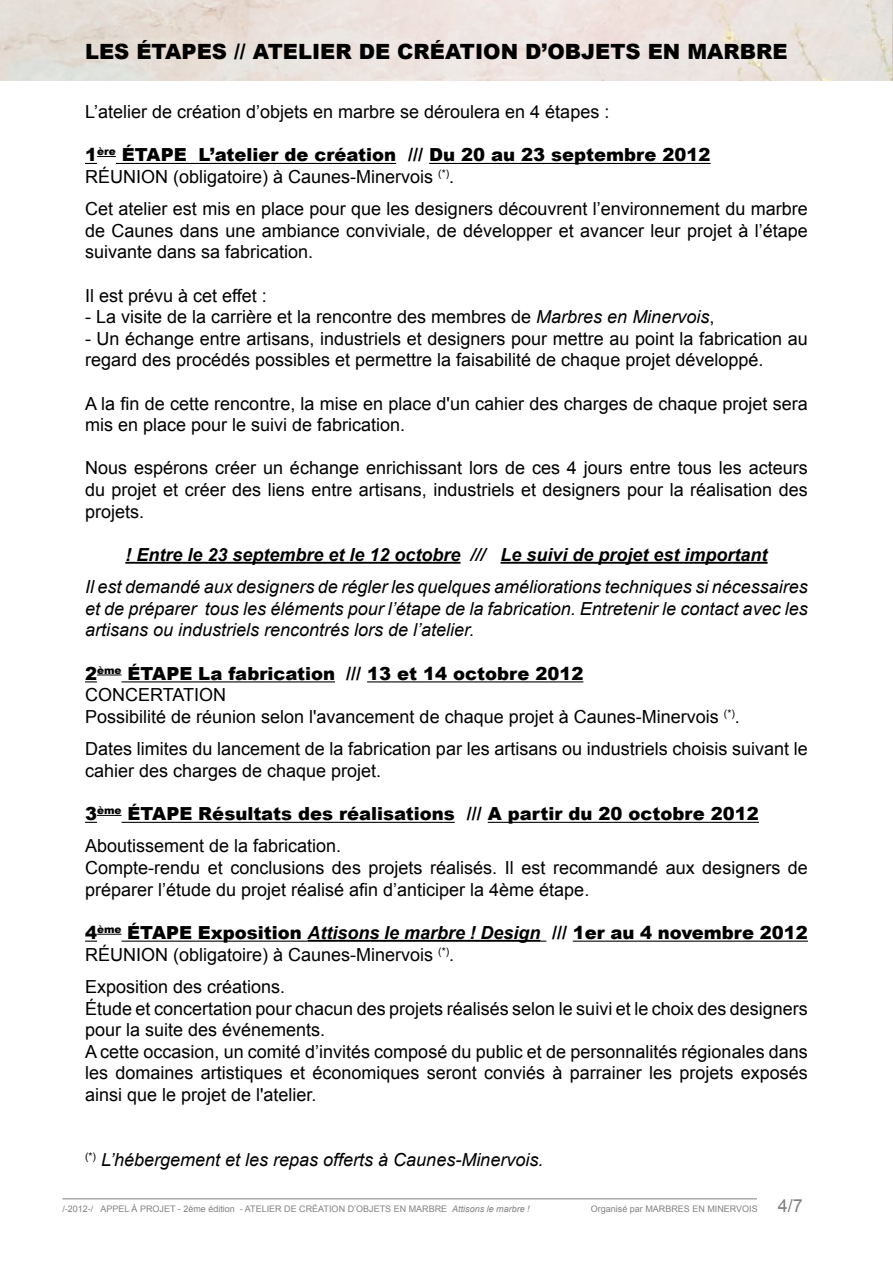
<style>
.page{position:relative;width:893px;height:1263px;background:#fff}
.page>*{position:absolute;margin:0;border:0;box-sizing:border-box;transform-origin:0 0}
.t1{font:900 21px "Arial";color:#000}
.t2{font:18px/21.6px "Arial";color:#000}
.t3{font:italic 18px/21.6px "Arial";color:#000;text-align:justify}
.t4{font:900 18px/21.6px "Arial";color:#000}
.t5{font:italic 700 18px "Arial";color:#000}
.t6{font:9px "Arial";color:#808183}
.s1{font-weight:400}
.s2{font-style:italic}
.s3{font-weight:900}
.s4{font-weight:700;font-style:italic}
.s5{font-size:18px}
</style>
<div class="page">
<img style="left:0;top:0;width:893px;height:81px">
<hr style="left:62px;top:1198px;width:695px;height:1px;background:#808183">
<svg style="left:85px;top:163px;width:12px;height:1px"></svg>
<svg style="left:97px;top:156px;width:19px;height:1px"></svg>
<hr style="left:116px;top:163px;width:280px;height:1px;background:#000">
<hr style="left:429px;top:163px;width:282px;height:1px;background:#000">
<hr style="left:125px;top:562px;width:335px;height:2px;background:#000">
<hr style="left:501px;top:562px;width:267px;height:2px;background:#000">
<svg style="left:85px;top:675px;width:37px;height:7px"></svg>
<hr style="left:122px;top:681px;width:213px;height:1px;background:#000">
<hr style="left:367px;top:681px;width:216px;height:1px;background:#000">
<svg style="left:85px;top:822px;width:12px;height:1px"></svg>
<svg style="left:97px;top:815px;width:25px;height:1px"></svg>
<hr style="left:122px;top:822px;width:333px;height:1px;background:#000">
<hr style="left:488px;top:822px;width:271px;height:1px;background:#000">
<svg style="left:85px;top:934px;width:37px;height:8px"></svg>
<hr style="left:122px;top:940px;width:185px;height:2px;background:#000">
<hr style="left:307px;top:940px;width:234px;height:2px;background:#000">
<hr style="left:573px;top:940px;width:235px;height:2px;background:#000">
<p class="t1" style="left:85px;top:36px;width:704px">LES ÉTAPES // ATELIER DE CRÉATION D’OBJETS EN MARBRE</p>
<p class="t2" style="left:85px;top:101px;width:526px">L’atelier de création d’objets en marbre se déroulera en 4 étapes :</p>
<p class="t4" style="left:85px;top:143px;width:627px">1<sup>ère</sup> ÉTAPE L’atelier de création /// Du 20 au 23 septembre 2012<br><span class="s1">RÉUNION (obligatoire) à Caunes-Minervois</span> <sup>(*)</sup><span class="s1">.</span></p>
<p class="t2" style="left:85px;top:198px;width:724px;text-align:justify">Cet atelier est mis en place pour que les designers découvrent l’environnement du marbre de Caunes dans une ambiance conviviale, de développer et avancer leur projet à l’étape suivante dans sa fabrication.</p>
<p class="t2" style="left:85px;top:285px;width:183px">Il est prévu à cet effet :</p>
<p class="t2" style="left:85px;top:306px;width:631px">- La visite de la carrière et la rencontre des membres de <span class="s2">Marbres en Minervois</span>,</p>
<p class="t2" style="left:85px;top:328px;width:724px">- Un échange entre artisans, industriels et designers pour mettre au point la fabrication au regard des procédés possibles et permettre la faisabilité de chaque projet développé.</p>
<p class="t2" style="left:85px;top:393px;width:724px">A la fin de cette rencontre, la mise en place d'un cahier des charges de chaque projet sera mis en place pour le suivi de fabrication.</p>
<p class="t2" style="left:85px;top:457px;width:724px;text-align:justify">Nous espérons créer un échange enrichissant lors de ces 4 jours entre tous les acteurs du projet et créer des liens entre artisans, industriels et designers pour la réalisation des projets.</p>
<p class="t5" style="left:125px;top:542px;width:644px">! Entre le 23 septembre et le 12 octobre /// Le suivi de projet est important</p>
<p class="t3" style="left:85px;top:576px;width:724px">Il est demandé aux designers de régler les quelques améliorations techniques si nécessaires et de préparer tous les éléments pour l’étape de la fabrication. Entretenir le contact avec les artisans ou industriels rencontrés lors de l’atelier.</p>
<p class="t2" style="left:85px;top:663px;width:656px"><span class="s3">2</span><sup>ème</sup> <span class="s3">ÉTAPE La fabrication /// 13 et 14 octobre 2012<br></span>CONCERTATION<br>Possibilité de réunion selon l'avancement de chaque projet à Caunes-Minervois <sup>(*)</sup>.</p>
<p class="t2" style="left:85px;top:738px;width:724px">Dates limites du lancement de la fabrication par les artisans ou industriels choisis suivant le cahier des charges de chaque projet.</p>
<p class="t4" style="left:85px;top:797px;width:675px;line-height:32.4px">3<sup>ème</sup> ÉTAPE Résultats des réalisations /// A partir du 20 octobre 2012<br><span class="s1">Aboutissement de la fabrication.</span></p>
<p class="t2" style="left:85px;top:857px;width:724px">Compte-rendu et conclusions des projets réalisés. Il est recommandé aux designers de préparer l’étude du projet réalisé afin d’anticiper la 4ème étape.</p>
<p class="t2" style="left:85px;top:922px;width:724px"><span class="s3">4</span><sup>ème</sup> <span class="s3">ÉTAPE Exposition</span> <span class="s4">Attisons le marbre ! Design</span> <span class="s3">/// 1er au 4 novembre 2012<br></span>RÉUNION (obligatoire) à Caunes-Minervois <sup>(*)</sup>.</p>
<p class="t2" style="left:85px;top:976px;width:724px">Exposition des créations.<br>Étude et concertation pour chacun des projets réalisés selon le suivi et le choix des designers pour la suite des événements.<br>A cette occasion, un comité d’invités composé du public et de personnalités régionales dans les domaines artistiques et économiques seront conviés à parrainer les projets exposés ainsi que le projet de l'atelier.</p>
<p class="t3" style="left:85px;top:1149px;width:460px"><sup>(*)</sup> L’hébergement et les repas offerts à Caunes-Minervois.</p>
<p class="t6" style="left:62px;top:1203px;width:469px">/-2012-/ APPEL À PROJET - 2ème édition - ATELIER DE CRÉATION D’OBJETS EN MARBRE <span class="s2">Attisons le marbre !</span></p>
<p class="t6" style="left:591px;top:1203px;width:213px">Organisé par MARBRES EN MINERVOIS <span class="s5">4/7</span></p>
</div>
